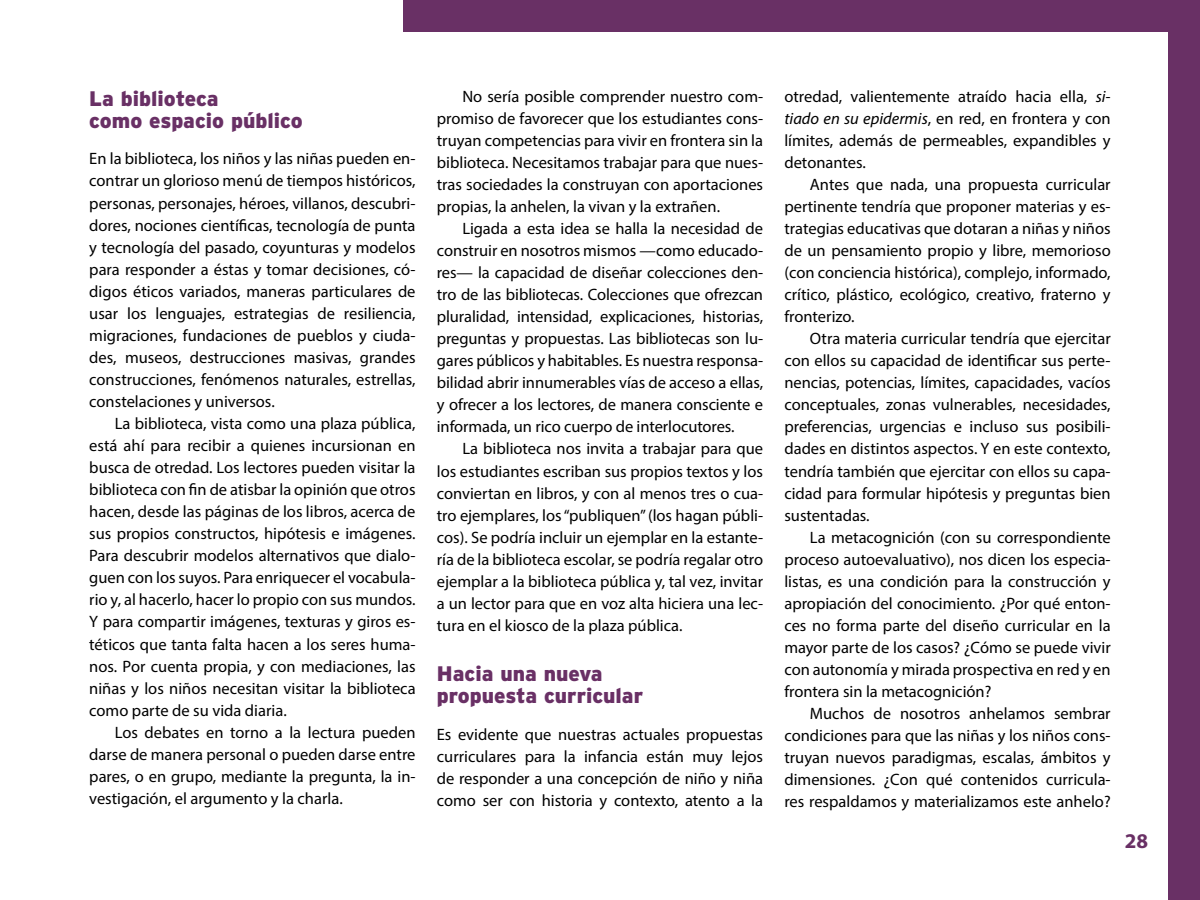
<style>
.page{position:relative;width:1200px;height:900px;background:#fff}
.page>*{position:absolute;margin:0;border:0;box-sizing:border-box;transform-origin:0 0}
.subtitulo{font:900 21px/22px "Interstate";color:#693065}
.t1{font:700 21px "Myriad Pro";color:#693065}
.txt{font:16.5px/22px "Myriad Pro";color:#000;text-align:justify}
.txt_sin_san{font:16.5px/22px "Myriad Pro";color:#000;text-align:justify}
.s1{font-style:italic}
</style>
<div class="page">
<div style="left:1168px;top:0;width:32px;height:900px;background:#693065"></div>
<div style="left:403px;top:0;width:797px;height:32px;background:#693065"></div>
<p class="subtitulo" style="left:89px;top:88px;width:215px">La biblioteca<br>como espacio público</p>
<p class="txt_sin_san" style="left:89px;top:148px;width:328px">En la biblioteca, los niños y las niñas pueden en&shy;contrar un glorioso menú de tiempos históricos, personas, personajes, héroes, villanos, descubri&shy;dores, nociones científicas, tecnología de punta y tecnología del pasado, coyunturas y modelos para responder a éstas y tomar decisiones, có&shy;digos éticos variados, maneras particulares de usar los lenguajes, estrategias de resiliencia, migraciones, fundaciones de pueblos y ciuda&shy;des, museos, destrucciones masivas, grandes construcciones, fenómenos naturales, estrellas, constelaciones y universos.</p>
<p class="txt" style="left:89px;top:412px;width:328px;text-indent:26px">La biblioteca, vista como una plaza pública, está ahí para recibir a quienes incursionan en busca de otredad. Los lectores pueden visitar la biblioteca con fin de atisbar la opinión que otros hacen, desde las páginas de los libros, acerca de sus propios constructos, hipótesis e imágenes.<br>Para descubrir modelos alternativos que dialo&shy;guen con los suyos. Para enriquecer el vocabula&shy;rio y, al hacerlo, hacer lo propio con sus mundos.<br>Y para compartir imágenes, texturas y giros es&shy;téticos que tanta falta hacen a los seres huma&shy;nos. Por cuenta propia, y con mediaciones, las niñas y los niños necesitan visitar la biblioteca como parte de su vida diaria.</p>
<p class="txt" style="left:89px;top:721px;width:328px;text-indent:26px">Los debates en torno a la lectura pueden darse de manera personal o pueden darse entre pares, o en grupo, mediante la pregunta, la in&shy;vestigación, el argumento y la charla.</p>
<p class="txt" style="left:437px;top:85px;width:328px;text-indent:26px">No sería posible comprender nuestro com&shy;promiso de favorecer que los estudiantes cons&shy;truyan competencias para vivir en frontera sin la biblioteca. Necesitamos trabajar para que nues&shy;tras sociedades la construyan con aportaciones propias, la anhelen, la vivan y la extrañen.</p>
<p class="txt" style="left:437px;top:217px;width:328px;text-indent:26px">Ligada a esta idea se halla la necesidad de construir en nosotros mismos —como educado&shy;res— la capacidad de diseñar colecciones den&shy;tro de las bibliotecas. Colecciones que ofrezcan pluralidad, intensidad, explicaciones, historias, preguntas y propuestas. Las bibliotecas son lu&shy;gares públicos y habitables. Es nuestra responsa&shy;bilidad abrir innumerables vías de acceso a ellas, y ofrecer a los lectores, de manera consciente e informada, un rico cuerpo de interlocutores.</p>
<p class="txt" style="left:437px;top:438px;width:328px;text-indent:26px">La biblioteca nos invita a trabajar para que los estudiantes escriban sus propios textos y los conviertan en libros, y con al menos tres o cua&shy;tro ejemplares, los “publiquen” (los hagan públi&shy;cos). Se podría incluir un ejemplar en la estante&shy;ría de la biblioteca escolar, se podría regalar otro ejemplar a la biblioteca pública y, tal vez, invitar a un lector para que en voz alta hiciera una lec&shy;tura en el kiosco de la plaza pública.</p>
<p class="subtitulo" style="left:437px;top:663px;width:208px">Hacia una nueva propuesta curricular</p>
<p class="txt_sin_san" style="left:437px;top:723px;width:328px">Es evidente que nuestras actuales propuestas curriculares para la infancia están muy lejos de responder a una concepción de niño y niña como ser con historia y contexto, atento a la</p>
<p class="txt_sin_san" style="left:784px;top:85px;width:328px">otredad, valientemente atraído hacia ella, <span class="s1">si&shy;tiado en su epidermis</span>, en red, en frontera y con límites, además de permeables, expandibles y detonantes.</p>
<p class="txt" style="left:784px;top:173px;width:328px;text-indent:26px">Antes que nada, una propuesta curricular pertinente tendría que proponer materias y es&shy;trategias educativas que dotaran a niñas y niños de un pensamiento propio y libre, memorioso (con conciencia histórica), complejo, informado, crítico, plástico, ecológico, creativo, fraterno y fronterizo.</p>
<p class="txt" style="left:784px;top:327px;width:328px;text-indent:26px">Otra materia curricular tendría que ejercitar con ellos su capacidad de identificar sus perte&shy;nencias, potencias, límites, capacidades, vacíos conceptuales, zonas vulnerables, necesidades, preferencias, urgencias e incluso sus posibili&shy;dades en distintos aspectos. Y en este contexto, tendría también que ejercitar con ellos su capa&shy;cidad para formular hipótesis y preguntas bien sustentadas.</p>
<p class="txt" style="left:784px;top:526px;width:328px;text-indent:26px">La metacognición (con su correspondiente proceso autoevaluativo), nos dicen los especia&shy;listas, es una condición para la construcción y apropiación del conocimiento. ¿Por qué enton&shy;ces no forma parte del diseño curricular en la mayor parte de los casos? ¿Cómo se puede vivir con autonomía y mirada prospectiva en red y en frontera sin la metacognición?</p>
<p class="txt" style="left:784px;top:702px;width:328px;text-indent:26px">Muchos de nosotros anhelamos sembrar condiciones para que las niñas y los niños cons&shy;truyan nuevos paradigmas, escalas, ámbitos y dimensiones. ¿Con qué contenidos curricula&shy;res respaldamos y materializamos este anhelo?</p>
<p class="t1" style="left:1125px;top:827px;width:25px">28</p>
</div>
